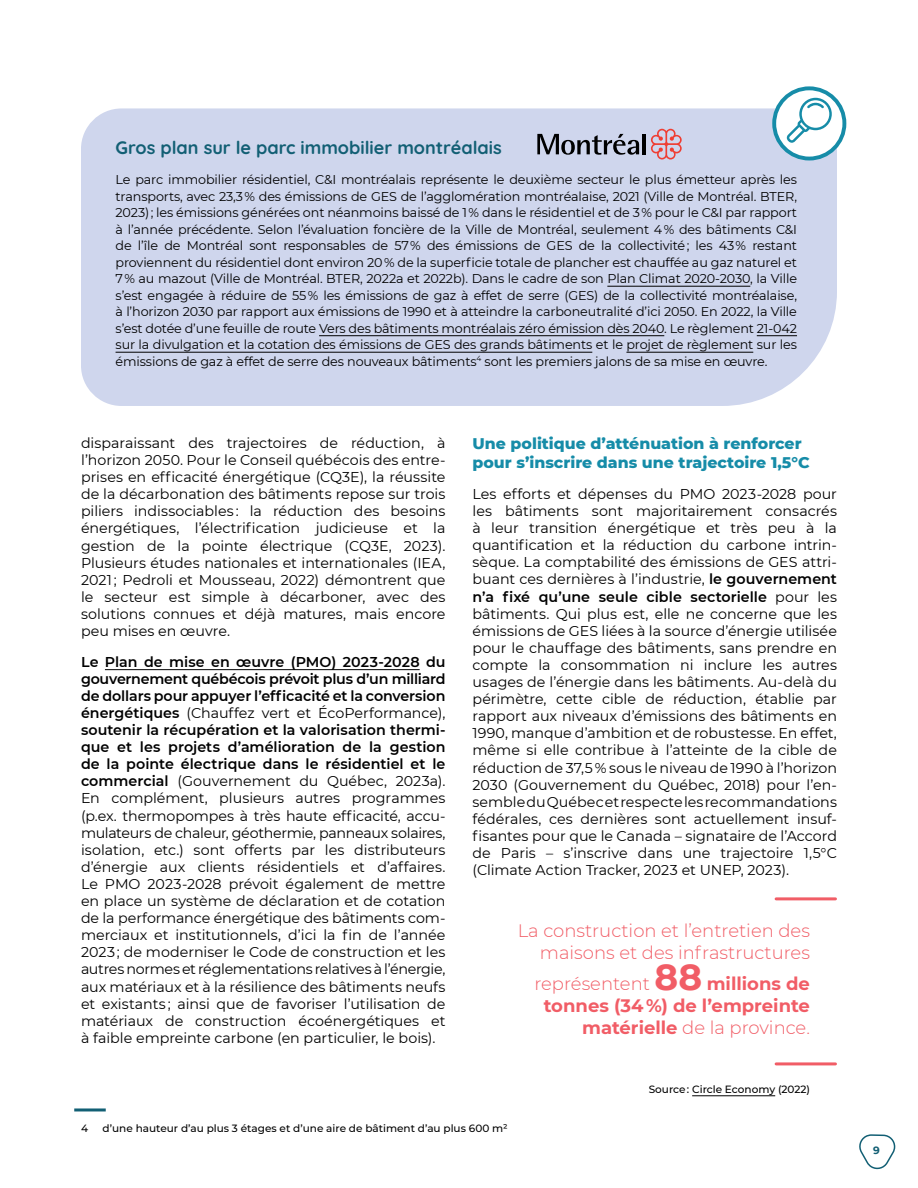
<style>
.page{position:relative;width:918px;height:1188px;background:#fff}
.page>*{position:absolute;margin:0;border:0;box-sizing:border-box;transform-origin:0 0}
.chiffre_cles{font:700 18px/21.6px "Montserrat";color:#f15d66;text-align:right}
.chiffre_cles-2{font:300 18px/21.6px "Montserrat";color:#f15d66;text-align:right}
.t1{font:700 18px "Quicksand";color:#125f74}
.ss-titre2{font:800 15.75px/18.9px "Montserrat";color:#168ca8}
.txt_courant{font:14.25px/17.1px "Montserrat";color:#000}
.t2{font:12.75px/16.5px "Montserrat";letter-spacing:-.01em;color:#000;text-align:justify}
.t3{font:500 10.5px "Montserrat";color:#000}
.t4{font:700 10.5px "Montserrat";color:#125f74}
.s1{font-weight:600}
.s2{font-weight:300}
.s3{font-size:36px}
</style>
<div class="page">
<svg style="left:859px;top:1134px;width:36px;height:36px"></svg>
<div style="left:81px;top:108px;width:756px;height:298px;background:#cfd6ed"></div>
<hr style="left:607px;top:286px;width:143px;height:1px;background:#000">
<hr style="left:319px;top:335px;width:345px;height:1px;background:#000">
<hr style="left:757px;top:335px;width:40px;height:1px;background:#000">
<hr style="left:116px;top:352px;width:476px;height:1px;background:#000">
<hr style="left:626px;top:352px;width:127px;height:1px;background:#000">
<svg style="left:774px;top:88px;width:70px;height:71px"></svg>
<svg style="left:787px;top:98px;width:45px;height:45px"></svg>
<div style="left:772px;top:86px;width:74px;height:75px;border:4px solid #168ca8;border-radius:50%"></div>
<hr style="left:74px;top:1108px;width:32px;height:3px;background:#125f74">
<hr style="left:105px;top:669px;width:315px;height:1px;background:#000">
<hr style="left:776px;top:1062px;width:60px;height:3px;background:#f15d66">
<hr style="left:776px;top:897px;width:60px;height:3px;background:#f15d66">
<hr style="left:692px;top:1096px;width:83px;height:1px;background:#000">
<svg style="left:537px;top:134px;width:102px;height:21px"></svg>
<hr style="left:642px;top:134px;width:4px;height:20px;background:#000">
<svg style="left:651px;top:129px;width:31px;height:31px"></svg>
<p class="t1" style="left:116px;top:134px;width:388px">Gros plan sur le parc immobilier montréalais</p>
<p class="t2" style="left:116px;top:171px;width:683px">Le parc immobilier résidentiel, C&amp;I montréalais représente le deuxième secteur le plus émetteur après les transports, avec 23,3 % des émissions de GES de l’agglomération montréalaise, 2021 (Ville de Montréal. BTER, 2023) ; les émissions générées ont néanmoins baissé de 1 % dans le résidentiel et de 3 % pour le C&amp;I par rapport à l’année précédente. Selon l’évaluation foncière de la Ville de Montréal, seulement 4 % des bâtiments C&amp;I de l’île de Montréal sont responsables de 57 % des émissions de GES de la collectivité ; les 43 % restant proviennent du résidentiel dont environ 20 % de la superficie totale de plancher est chauffée au gaz naturel et 7 % au mazout (Ville de Montréal. BTER, 2022a et 2022b). Dans le cadre de son Plan Climat 2020-2030, la Ville s’est engagée à réduire de 55 % les émissions de gaz à effet de serre (GES) de la collectivité montréalaise, à l’horizon 2030 par rapport aux émissions de 1990 et à atteindre la carboneutralité d’ici 2050. En 2022, la Ville s’est dotée d’une feuille de route Vers des bâtiments montréalais zéro émission dès 2040. Le règlement 21-042 sur la divulgation et la cotation des émissions de GES des grands bâtiments et le projet de règlement sur les émissions de gaz à effet de serre des nouveaux bâtiments<sup>4</sup> sont les premiers jalons de sa mise en œuvre.</p>
<p class="txt_courant" style="left:81px;top:434px;width:366px;text-align:justify">disparaissant des trajectoires de réduction, à l’horizon 2050. Pour le Conseil québécois des entre&shy;prises en efficacité énergétique (CQ3E), la réussite de la décarbonation des bâtiments repose sur trois piliers indissociables : la réduction des besoins énergétiques, l’électrification judicieuse et la gestion de la pointe électrique (CQ3E, 2023).<br>Plusieurs études nationales et internationales (IEA, 2021 ; Pedroli et Mousseau, 2022) démontrent que le secteur est simple à décarboner, avec des solutions connues et déjà matures, mais encore peu mises en œuvre.</p>
<p class="txt_courant" style="left:81px;top:653px;width:366px"><span class="s1">Le Plan de mise en œuvre (PMO) 2023-2028 du gouvernement québécois prévoit plus d’un milliard de dollars pour appuyer l’efficacité et la conversion énergétiques</span> (Chauffez vert et ÉcoPerformance), <span class="s1">soutenir la récupération et la valorisation thermi&shy;que et les projets d’amélioration de la gestion de la pointe électrique dans le résidentiel et le commercial</span> (Gouvernement du Québec, 2023a).<br>En complément, plusieurs autres programmes (p.ex. thermopompes à très haute efficacité, accu&shy;mulateurs de chaleur, géothermie, panneaux solaires, isolation, etc.) sont offerts par les distributeurs d’énergie aux clients résidentiels et d’affaires.<br>Le PMO 2023-2028 prévoit également de mettre en place un système de déclaration et de cotation de la performance énergétique des bâtiments com&shy;merciaux et institutionnels, d’ici la fin de l’année 2023 ; de moderniser le Code de construction et les autres normes et réglementations relatives à l’énergie, aux matériaux et à la résilience des bâtiments neufs et existants ; ainsi que de favoriser l’utilisation de matériaux de construction écoénergétiques et à faible empreinte carbone (en particulier, le bois).</p>
<p class="ss-titre2" style="left:472px;top:433px;width:339px">Une politique d’atténuation à renforcer pour s’inscrire dans une trajectoire 1,5°C</p>
<p class="txt_courant" style="left:472px;top:485px;width:366px">Les efforts et dépenses du PMO 2023-2028 pour les bâtiments sont majoritairement consacrés à leur transition énergétique et très peu à la quantification et la réduction du carbone intrin&shy;sèque. La comptabilité des émissions de GES attri&shy;buant ces dernières à l’industrie, <span class="s1">le gouvernement n’a fixé qu’une seule cible sectorielle</span> pour les bâtiments. Qui plus est, elle ne concerne que les émissions de GES liées à la source d’énergie utilisée pour le chauffage des bâtiments, sans prendre en compte la consommation ni inclure les autres usages de l’énergie dans les bâtiments. Au-delà du périmètre, cette cible de réduction, établie par rapport aux niveaux d’émissions des bâtiments en 1990, manque d’ambition et de robustesse. En effet, même si elle contribue à l’atteinte de la cible de réduction de 37,5 % sous le niveau de 1990 à l’horizon 2030 (Gouvernement du Québec, 2018) pour l’en&shy;semble du Québec et respecte les recommandations fédérales, ces dernières sont actuellement insuf&shy;fisantes pour que le Canada – signataire de l’Accord de Paris – s’inscrive dans une trajectoire 1,5°C (Climate Action Tracker, 2023 et UNEP, 2023).</p>
<p class="chiffre_cles-2" style="left:518px;top:920px;width:294px">La construction et l’entretien des maisons et des infrastructures</p>
<p class="chiffre_cles" style="left:534px;top:972px;width:277px"><span class="s2">représentent</span> <span class="s3">88</span> millions de tonnes (34 %) de l’empreinte matérielle <span class="s2">de la province.</span></p>
<p class="t3" style="left:649px;top:1082px;width:163px">Source : Circle Economy (2022)</p>
<p class="t3" style="left:81px;top:1121px;width:9px">4</p>
<p class="t3" style="left:103px;top:1121px;width:407px">d’une hauteur d’au plus 3 étages et d’une aire de bâtiment d’au plus 600 m²</p>
<p class="t4" style="left:873px;top:1143px;width:8px">9</p>
</div>
